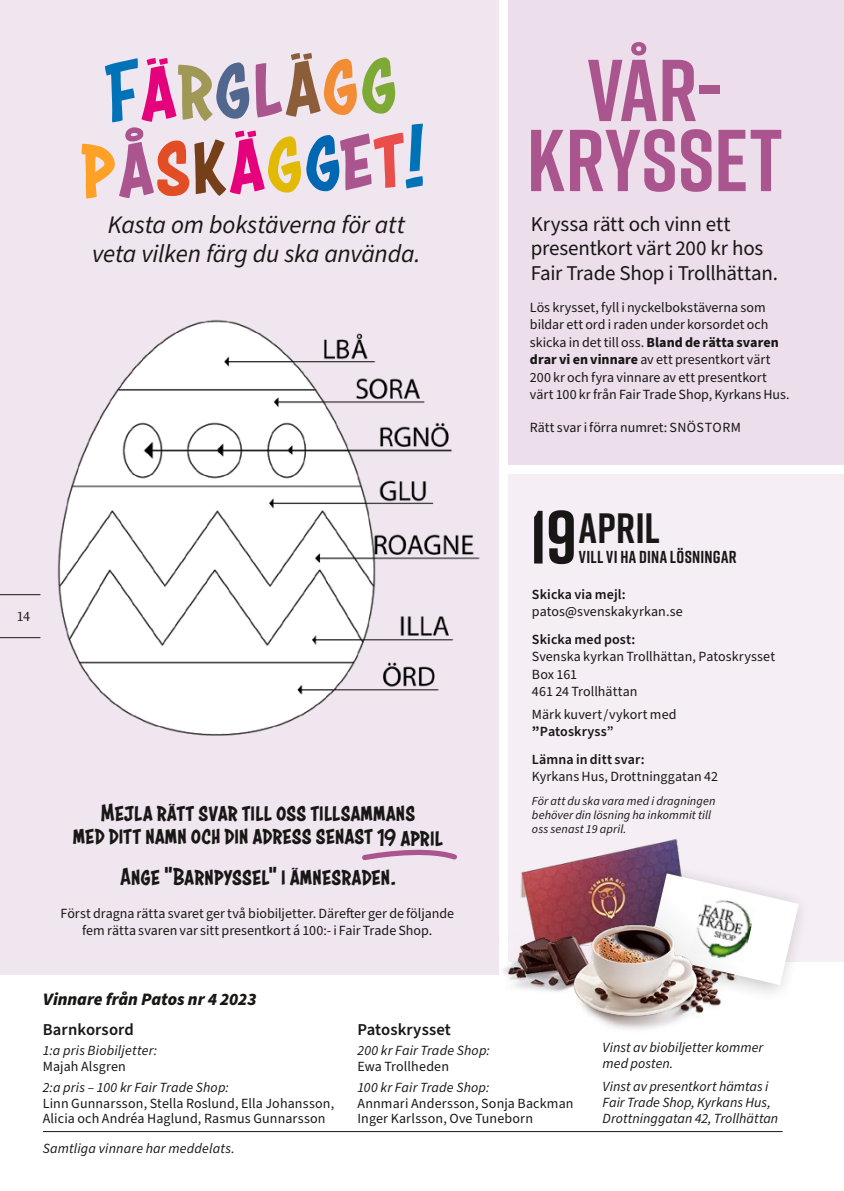
<style>
.page{position:relative;width:844px;height:1191px;background:#fff}
.page>*{position:absolute;margin:0;border:0;box-sizing:border-box;transform-origin:0 0}
.t1{font:92.4px/75.6px "Astounder Squared BB";color:#ab558f}
.t2{font:700 87.5px/70px "Rift";color:#ab558f;text-align:center}
.t3{font:700 75.25px "Rift";color:#181716}
.t4{font:700 42.35px "Rift";letter-spacing:.005em;color:#181716}
.t5{font:25.72px/22.8px "Astounder Squared BB";letter-spacing:.005em;color:#181716;text-align:center}
.t6{font:italic 25.2px/29.4px "Source Sans Pro";letter-spacing:-.01em;color:#181716;text-align:center}
.t7{font:21px/24.5px "Source Sans Pro";letter-spacing:-.01em;color:#181716}
.t8{font:italic 900 17.5px "Source Sans Pro";letter-spacing:-.005em;color:#181716}
.t9{font:700 17.32px "Rift";letter-spacing:.02em;color:#181716}
.t10{font:600 16.62px "Source Sans Pro";letter-spacing:.01em;color:#181716}
.t11{font:14px/17.5px "Source Sans Pro";letter-spacing:.005em;color:#181716}
.t12{font:italic 14px/15.8px "Source Sans Pro";letter-spacing:.005em;color:#181716}
.t13{font:600 14px "Source Sans Pro";letter-spacing:.005em;color:#181716}
.t14{font:14px "Source Serif Pro";color:#181716}
.t15{font:italic 12.25px/14px "Source Sans Pro";letter-spacing:.005em;color:#181716}
.s1{color:#0072b7}
.s2{color:#e5007c}
.s3{color:#a09857}
.s4{color:#52678e}
.s5{color:#8b5d38}
.s6{color:#f28d35}
.s7{color:#7da935}
.s8{color:#ffa126}
.s9{color:#e24d25}
.s10{color:#753f1a}
.s11{color:#e2b905}
.s12{color:#0067b3}
.s13{color:#ea4e4b}
.s14{font-weight:700}
.s15{font-weight:600}
</style>
<div class="page">
<div style="left:508px;top:0;width:335px;height:464px;background:#ecdeea"></div>
<div style="left:0;top:0;width:498px;height:974px;background:#f0e6ef"></div>
<div style="left:508px;top:474px;width:335px;height:488px;background:#f5eef5"></div>
<svg style="left:362px;top:849px;width:92px;height:12px"></svg>
<img style="left:454px;top:824px;width:226px;height:151px">
<img style="left:493px;top:894px;width:228px;height:113px">
<div style="left:627px;top:860px;width:183px;height:144px;background:#181716;opacity:.25"></div>
<svg style="left:648px;top:873px;width:150px;height:112px"></svg>
<img style="left:690px;top:895px;width:65px;height:68px">
<img style="left:492px;top:917px;width:215px;height:113px">
<hr style="left:43px;top:1131px;width:739px;height:1px;background:#181716">
<img style="left:37px;top:320px;width:443px;height:416px">
<svg style="left:0;top:594px;width:41px;height:44px"></svg>
<h1 class="t1" style="left:77px;top:56px;width:346px;rotate:-2deg"><span class="s1">F</span><span class="s2">ä</span><span class="s3">r</span><span class="s4">g</span>l<span class="s5">ä</span><span class="s6">g</span><span class="s7">g </span><span class="s8">p</span>å<span class="s9">s</span><span class="s10">k</span><span class="s2">ä</span><span class="s11">g</span><span class="s12">g</span>e<span class="s13">t</span><span class="s1">!</span></h1>
<h3 class="t6" style="left:92px;top:210px;width:329px">Kasta om bokstäverna för att veta vilken färg du ska använda.</h3>
<h2 class="t2" style="left:526px;top:54px;width:257px">VÅR-<br>KRYSSET</h2>
<h3 class="t7" style="left:530px;top:212px;width:249px">Kryssa rätt och vinn ett presentkort värt 200 kr hos<br>Fair Trade Shop i Trollhättan.</h3>
<p class="t11" style="left:530px;top:299px;width:261px">Lös krysset, fyll i nyckelbokstäverna som bildar ett ord i raden under korsordet och skicka in det till oss. <span class="s14">Bland de rätta svaren drar vi en vinnare</span> av ett presentkort värt 200 kr och fyra vinnare av ett presentkort värt 100 kr från Fair Trade Shop, Kyrkans Hus.</p>
<p class="t11" style="left:530px;top:419px;width:212px">Rätt svar i förra numret: SNÖSTORM</p>
<p class="t14" style="left:17px;top:607px;width:15px">14</p>
<h3 class="t5" style="left:73px;top:801px;width:372px">Mejla rätt svar till oss tillsammans<br>med ditt namn och din adress senast 19 april</h3>
<h3 class="t5" style="left:120px;top:865px;width:277px">Ange "Barnpyssel" i ämnesraden.</h3>
<p class="t11" style="left:60px;top:904px;width:395px;text-align:center">Först dragna rätta svaret ger två biobiljetter. Därefter ger de följande fem rätta svaren var sitt presentkort á 100:- i Fair Trade Shop.</p>
<h3 class="t3" style="left:529px;top:483px;width:49px">19</h3>
<h3 class="t4" style="left:578px;top:497px;width:82px">APRIL</h3>
<p class="t9" style="left:578px;top:544px;width:159px">VILL VI HA DINA LÖSNINGAR</p>
<p class="t13" style="left:532px;top:584px;width:95px">Skicka via mejl:</p>
<p class="t11" style="left:532px;top:603px;width:152px">patos@svenskakyrkan.se</p>
<p class="t13" style="left:532px;top:629px;width:105px">Skicka med post:</p>
<p class="t11" style="left:532px;top:648px;width:244px">Svenska kyrkan Trollhättan, Patoskrysset<br>Box 161<br>461 24 Trollhättan</p>
<p class="t11" style="left:532px;top:705px;width:146px">Märk kuvert/vykort med <span class="s14">”</span><span class="s15">Patoskryss”</span></p>
<p class="t13" style="left:532px;top:749px;width:114px">Lämna in ditt svar:</p>
<p class="t11" style="left:532px;top:768px;width:187px">Kyrkans Hus, Drottninggatan 42</p>
<p class="t15" style="left:532px;top:794px;width:185px">För att du ska vara med i dragningen behöver din lösning ha inkommit till oss senast 19 april.</p>
<p class="t8" style="left:43px;top:987px;width:215px">Vinnare från Patos nr 4 2023</p>
<p class="t10" style="left:43px;top:1018px;width:93px">Barnkorsord</p>
<p class="t12" style="left:43px;top:1043px;width:116px">1:a pris Biobiljetter:</p>
<p class="t11" style="left:43px;top:1058px;width:85px">Majah Alsgren</p>
<p class="t12" style="left:43px;top:1079px;width:188px">2:a pris – 100 kr Fair Trade Shop:</p>
<p class="t11" style="left:43px;top:1095px;width:293px;line-height:15.8px">Linn Gunnarsson, Stella Roslund, Ella Johansson,<br>Alicia och Andréa Haglund, Rasmus Gunnarsson</p>
<p class="t12" style="left:43px;top:1140px;width:193px">Samtliga vinnare har meddelats.</p>
<p class="t10" style="left:357px;top:1018px;width:95px">Patoskrysset</p>
<p class="t12" style="left:357px;top:1043px;width:134px">200 kr Fair Trade Shop:</p>
<p class="t11" style="left:357px;top:1058px;width:93px">Ewa Trollheden</p>
<p class="t12" style="left:357px;top:1079px;width:134px">100 kr Fair Trade Shop:</p>
<p class="t11" style="left:357px;top:1095px;width:217px;line-height:15.8px">Annmari Andersson, Sonja Backman<br>Inger Karlsson, Ove Tuneborn</p>
<p class="t12" style="left:602px;top:1040px;width:162px">Vinst av biobiljetter kommer med posten.</p>
<p class="t12" style="left:602px;top:1079px;width:177px">Vinst av presentkort hämtas i<br>Fair Trade Shop, Kyrkans Hus,<br>Drottninggatan 42, Trollhättan</p>
</div>
